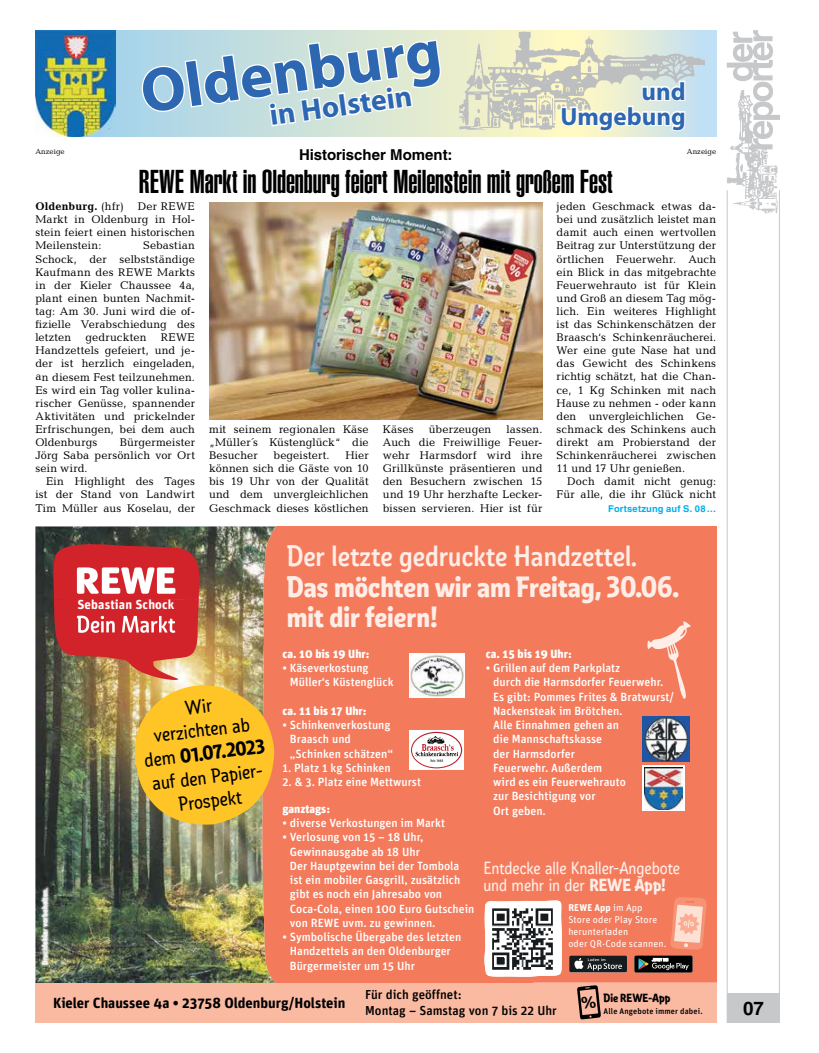
<style>
.page{position:relative;width:819px;height:1053px;background:#fff}
.page>*{position:absolute;margin:0;border:0;box-sizing:border-box;transform-origin:0 0}
.t1{font:700 62.5px "Myriad Pro";color:#2e67b1}
.t2{font:32.5px "Helvetica LT Std Ultra Comp";letter-spacing:-.005em;color:#000}
.t3{font:700 30px "Myriad Pro";color:#2e67b1}
.t4{font:700 29.12px/30.5px "REWE Mato";color:#feeee7}
.t5{font:700 25px/25px "Myriad Pro";color:#2e67b1;text-align:right}
.t6{font:19.75px/23.6px "REWE Mato";color:#000;text-align:center}
.t7{font:700 18.75px "Helvetica LT Std";color:#000}
.t8{font:17.5px/17.5px "REWE Mato";letter-spacing:-.005em;color:#feeee7}
.t9{font:700 15px "Helvetica LT Std";letter-spacing:-.005em;color:#000}
.t10{font:700 14.62px "Unit Rounded OT";letter-spacing:-.005em;color:#000}
.t11{font:500 13px/15.6px "Unit Rounded OT";color:#000}
.t12{font:700 13px "Unit Rounded OT";letter-spacing:.01em;color:#fff}
.t13{font:500 11.88px/14.2px "Unit Rounded OT";color:#fff}
.t14{font:900 11.88px "Unit Rounded OT";color:#fff}
.t15{font:700 11.75px "REWE Mato";letter-spacing:-.005em;color:#000}
.t16{font:11.25px/13.1px "Candida Std";letter-spacing:.015em;color:#000;text-align:justify}
.t17{font:700 11.25px "Candida Std";letter-spacing:.01em;color:#000}
.t18{font:9.88px/11.8px "Unit Rounded OT";letter-spacing:.01em;color:#fff}
.t19{font:700 9.38px "Helvetica LT Std";letter-spacing:.015em;color:#00aeef}
.t20{font:500 8.25px "Unit Rounded OT";letter-spacing:.015em;color:#000}
.t21{font:500 7.5px "Unit Rounded OT";color:#fff}
.t22{font:7.5px "Candida Std";color:#000}
.s1{font-weight:400}
.s2{font-weight:700}
.s3{font-weight:500}
</style>
<div class="page">
<div style="left:726px;top:993px;width:53px;height:29px;background:#c7c8ca"></div>
<hr style="left:778px;top:190px;width:1px;height:832px;background:#c7c8ca">
<hr style="left:726px;top:190px;width:1px;height:832px;background:#c7c8ca">
<img style="left:726px;top:149px;width:52px;height:65px">
<svg style="left:726px;top:30px;width:54px;height:119px"></svg>
<img style="left:35px;top:526px;width:227px;height:456px">
<div style="left:262px;top:526px;width:454px;height:456px;background:#f47a5c"></div>
<img style="left:642px;top:716px;width:47px;height:46px">
<svg style="left:642px;top:765px;width:43px;height:46px"></svg>
<img style="left:644px;top:767px;width:39px;height:42px">
<img style="left:409px;top:653px;width:55px;height:44px">
<div style="left:409px;top:730px;width:55px;height:39px;background:#fff"></div>
<svg style="left:411px;top:731px;width:51px;height:37px"></svg>
<svg style="left:647px;top:621px;width:44px;height:78px;background:#f58f76"></svg>
<div style="left:569px;top:955px;width:58px;height:17px;background:#161b1e;border-radius:2px"></div>
<svg style="left:574px;top:958px;width:48px;height:12px"></svg>
<svg style="left:634px;top:955px;width:58px;height:17px"></svg>
<svg style="left:484px;top:900px;width:78px;height:77px"></svg>
<img style="left:484px;top:900px;width:76px;height:76px">
<svg style="left:669px;top:896px;width:37px;height:53px;background:#f8ad96"></svg>
<div style="left:35px;top:982px;width:681px;height:40px;background:#fab9a1"></div>
<img style="left:40px;top:886px;width:10px;height:80px">
<img style="left:54px;top:609px;width:221px;height:215px">
<svg style="left:53px;top:542px;width:146px;height:58px"></svg>
<div style="left:54px;top:600px;width:145px;height:9px;background:#d2232a"></div>
<svg style="left:115px;top:30px;width:601px;height:106px;background:#c4dede"></svg>
<img style="left:35px;top:30px;width:80px;height:106px">
<svg style="left:141px;top:38px;width:302px;height:90px"></svg>
<img style="left:459px;top:30px;width:245px;height:103px">
<svg style="left:559px;top:65px;width:128px;height:71px"></svg>
<img style="left:209px;top:202px;width:333px;height:218px">
<svg style="left:577px;top:985px;width:23px;height:34px"></svg>
<p class="t1" style="left:136px;top:57px;width:304px;rotate:-8deg">Oldenburg</p>
<p class="t3" style="left:267px;top:99px;width:145px;rotate:-8deg">in Holstein</p>
<p class="t5" style="left:560px;top:79px;width:127px">und<br>Umgebung</p>
<p class="t9" style="left:299px;top:145px;width:155px">Historischer Moment:</p>
<p class="t2" style="left:139px;top:163px;width:475px">REWE Markt in Oldenburg feiert Meilenstein mit großem Fest</p>
<p class="t22" style="left:35px;top:147px;width:31px">Anzeige</p>
<p class="t22" style="left:686px;top:147px;width:31px">Anzeige</p>
<p class="t17" style="left:35px;top:200px;width:90px">Oldenburg. <span class="s1">(hfr)</span></p>
<p class="t16" style="left:35px;top:200px;width:161px;text-indent:102px">Der REWE Markt in Oldenburg in Hol&shy;stein feiert einen historischen Meilenstein:</p>
<p class="t16" style="left:35px;top:239px;width:161px;text-indent:108px">Sebastian Schock, der selbstständige Kaufmann des REWE Markts in der Kieler Chaussee 4a, plant einen bunten Nachmit&shy;tag: Am 30. Juni wird die of&shy;fizielle Verabschiedung des letzten</p>
<p class="t16" style="left:85px;top:331px;width:62px">gedruckten</p>
<p class="t16" style="left:35px;top:331px;width:161px;text-indent:125px">REWE Handzettels gefeiert, und je&shy;der ist herzlich eingeladen, an diesem Fest teilzunehmen.<br>Es wird ein Tag voller kulina&shy;rischer Genüsse, spannender Aktivitäten und prickelnder Erfrischungen, bei dem auch Oldenburgs</p>
<p class="t16" style="left:120px;top:435px;width:77px">Bürgermeister</p>
<p class="t16" style="left:35px;top:449px;width:161px">Jörg Saba persönlich vor Ort</p>
<p class="t16" style="left:35px;top:462px;width:54px">sein wird.</p>
<p class="t16" style="left:46px;top:475px;width:150px">Ein Highlight des Tages</p>
<p class="t16" style="left:35px;top:488px;width:161px">ist der Stand von Landwirt</p>
<p class="t16" style="left:35px;top:501px;width:161px">Tim Müller aus Koselau, der</p>
<p class="t16" style="left:209px;top:422px;width:161px">mit seinem regionalen Käse „Müller´s Küstenglück“ die Besucher</p>
<p class="t16" style="left:273px;top:448px;width:58px">begeistert.</p>
<p class="t16" style="left:209px;top:448px;width:161px;text-indent:136px">Hier können sich die Gäste von 10 bis 19 Uhr von der Qualität und dem unvergleichlichen Geschmack dieses köstlichen</p>
<p class="t16" style="left:383px;top:422px;width:161px;text-indent:124px">lassen.<br>Auch die Freiwillige Feuer&shy;wehr Harmsdorf wird ihre Grillkünste präsentieren und den Besuchern zwischen 15 und 19 Uhr herzhafte Lecker&shy;bissen servieren. Hier ist für</p>
<p class="t16" style="left:383px;top:422px;width:32px">Käses</p>
<p class="t16" style="left:429px;top:422px;width:64px">überzeugen</p>
<p class="t16" style="left:556px;top:200px;width:161px">jeden Geschmack etwas da-</p>
<p class="t16" style="left:556px;top:213px;width:161px">bei und zusätzlich leistet man</p>
<p class="t16" style="left:556px;top:226px;width:161px">damit auch einen wertvollen</p>
<p class="t16" style="left:556px;top:239px;width:161px">Beitrag zur Unterstützung der</p>
<p class="t16" style="left:556px;top:252px;width:161px">örtlichen Feuerwehr. Auch</p>
<p class="t16" style="left:556px;top:265px;width:161px">ein Blick in das mitgebrachte</p>
<p class="t16" style="left:556px;top:278px;width:161px">Feuerwehrauto ist für Klein</p>
<p class="t16" style="left:556px;top:291px;width:161px">und Groß an diesem Tag mög-</p>
<p class="t16" style="left:556px;top:304px;width:161px">lich. Ein weiteres Highlight</p>
<p class="t16" style="left:556px;top:318px;width:161px">ist das Schinkenschätzen der</p>
<p class="t16" style="left:556px;top:331px;width:161px">Braasch‘s Schinkenräucherei.</p>
<p class="t16" style="left:556px;top:344px;width:161px">Wer eine gute Nase hat und</p>
<p class="t16" style="left:556px;top:357px;width:161px">das Gewicht des Schinkens</p>
<p class="t16" style="left:556px;top:370px;width:161px">richtig schätzt, hat die Chan-</p>
<p class="t16" style="left:556px;top:383px;width:161px">ce, 1 Kg Schinken mit nach</p>
<p class="t16" style="left:556px;top:396px;width:161px">Hause zu nehmen - oder kann</p>
<p class="t16" style="left:556px;top:409px;width:161px">den unvergleichlichen Ge-</p>
<p class="t16" style="left:556px;top:422px;width:161px">schmack des Schinkens auch</p>
<p class="t16" style="left:556px;top:435px;width:161px">direkt am Probierstand der</p>
<p class="t16" style="left:556px;top:449px;width:161px">Schinkenräucherei zwischen</p>
<p class="t16" style="left:556px;top:462px;width:130px">11 und 17 Uhr genießen.</p>
<p class="t16" style="left:567px;top:475px;width:150px">Doch damit nicht genug:</p>
<p class="t16" style="left:556px;top:488px;width:161px">Für alle, die ihr Glück nicht</p>
<p class="t19" style="left:608px;top:502px;width:109px">Fortsetzung auf S. 08…</p>
<p class="t21" style="left:40px;top:964px;width:78px;rotate:-90deg">Druckfehler vorbehalten.</p>
<p class="t12" style="left:77px;top:596px;width:99px">Sebastian Schock</p>
<p class="t6" style="left:137px;top:700px;width:123px;rotate:-7deg">Wir<br>verzichten ab dem <span class="s2">01.07.2023 </span>auf den Papier-<br>Prospekt</p>
<p class="t4" style="left:287px;top:538px;width:394px"><span class="s3">Der letzte gedruckte Handzettel.<br></span>Das möchten wir am Freitag, 30.06. mit dir feiern!</p>
<p class="t14" style="left:485px;top:646px;width:88px">ca. 15 bis 19 Uhr:</p>
<p class="t13" style="left:493px;top:660px;width:182px;text-indent:-7px">• Grillen auf dem Parkplatz<br>durch die Harmsdorfer Feuerwehr.<br>Es gibt: Pommes Frites &amp; Bratwurst/<br>Nackensteak im Brötchen.<br>Alle Einnahmen gehen an<br>die Mannschaftskasse<br>der Harmsdorfer<br>Feuerwehr. Außerdem<br>wird es ein Feuerwehrauto<br>zur Besichtigung vor</p>
<p class="t14" style="left:282px;top:801px;width:49px">ganztags:</p>
<p class="t13" style="left:493px;top:803px;width:54px">Ort geben.</p>
<p class="t13" style="left:282px;top:815px;width:164px">• diverse Verkostungen im Markt</p>
<p class="t13" style="left:290px;top:830px;width:186px;text-indent:-7px">• Verlosung von 15 – 18 Uhr,<br>Gewinnausgabe ab 18 Uhr<br>Der Hauptgewinn bei der Tombola ist ein mobiler Gasgrill, zusätzlich gibt es noch ein Jahresabo von<br>Coca-Cola, einen 100 Euro Gutschein von REWE uvm. zu gewinnen.</p>
<p class="t13" style="left:290px;top:929px;width:173px;text-indent:-7px">• Symbolische Übergabe des letzten<br>Handzettels an den Oldenburger<br>Bürgermeister um 15 Uhr</p>
<p class="t14" style="left:282px;top:646px;width:89px">ca. 10 bis 19 Uhr:</p>
<p class="t13" style="left:290px;top:660px;width:105px;text-indent:-7px">• Käseverkostung<br>Müller‘s Küstenglück</p>
<p class="t14" style="left:282px;top:703px;width:86px">ca. 11 bis 17 Uhr:</p>
<p class="t13" style="left:290px;top:717px;width:105px;text-indent:-7px">• Schinkenverkostung<br>Braasch und „Schinken schätzen“</p>
<p class="t13" style="left:282px;top:760px;width:110px">1. Platz 1 kg Schinken</p>
<p class="t13" style="left:282px;top:774px;width:140px">2. &amp; 3. Platz eine Mettwurst</p>
<p class="t8" style="left:483px;top:857px;width:198px">Entdecke alle Knaller-Angebote und mehr in der <span class="s2">REWE App!</span></p>
<p class="t18" style="left:568px;top:901px;width:100px"><span class="s2">REWE App</span> im App<br>Store oder Play Store herunterladen<br>oder QR-Code scannen.</p>
<p class="t11" style="left:365px;top:986px;width:193px">Für dich geöffnet:<br>Montag – Samstag von 7 bis 22 Uhr</p>
<p class="t10" style="left:53px;top:993px;width:293px">Kieler Chaussee 4a • 23758 Oldenburg/Holstein</p>
<p class="t15" style="left:603px;top:988px;width:68px">Die REWE-App</p>
<p class="t20" style="left:603px;top:1005px;width:101px">Alle Angebote immer dabei.</p>
<p class="t7" style="left:743px;top:996px;width:22px">07</p>
</div>
